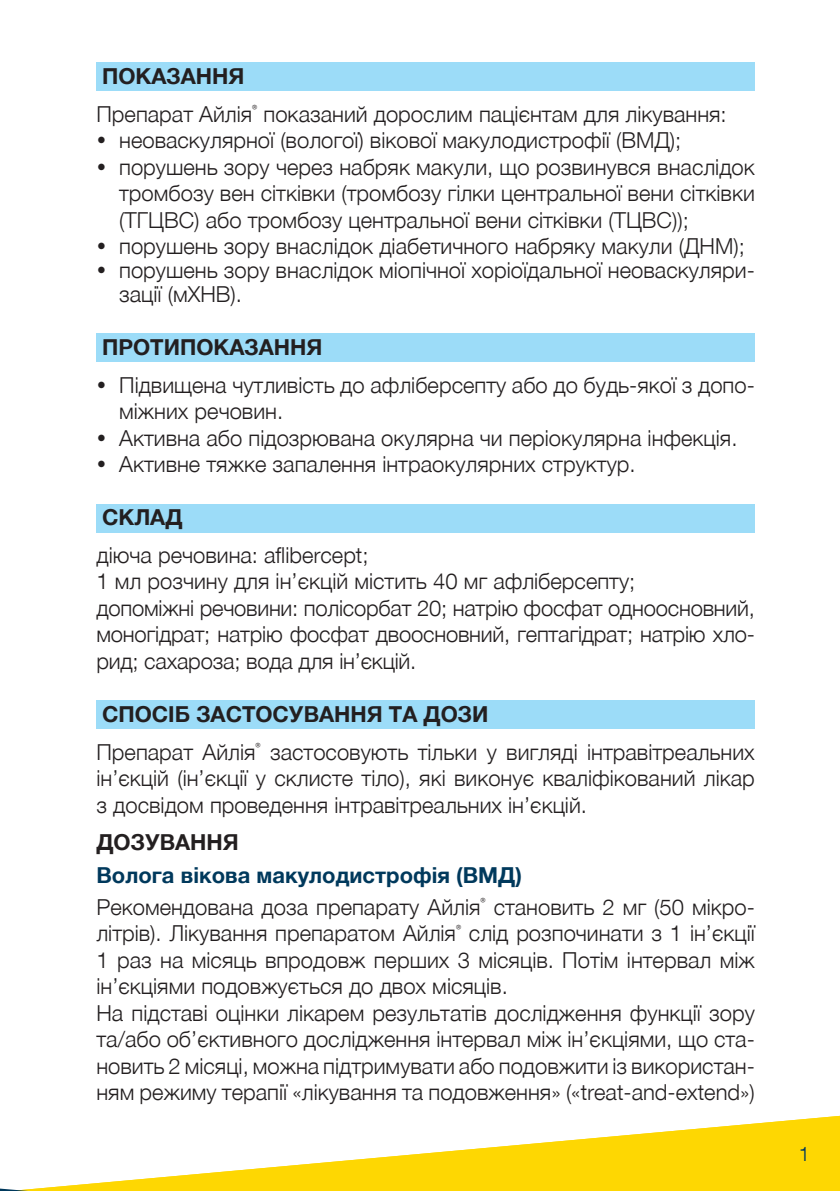
<style>
.page{position:relative;width:840px;height:1191px;background:#fff}
.page>*{position:absolute;margin:0;border:0;box-sizing:border-box;transform-origin:0 0}
.t1{font:300 22px/26.4px "Helvetica Neue LTCYR";color:#231f20}
.t2{font:700 22px "Helvetica Neue LTCYR";color:#231f20}
.t3{font:300 20px "Helvetica Neue LTCYR";color:#00395c}
.s1{font-weight:700}
.s2{font-weight:700;color:#00395c}
</style>
<div class="page">
<svg style="left:228px;top:1116px;width:611px;height:75px;fill:#fed702"></svg>
<svg style="left:0;top:1171px;width:228px;height:20px"></svg>
<div style="left:96px;top:62px;width:658px;height:29px;background:#9cdcf8"></div>
<div style="left:96px;top:333px;width:658px;height:29px;background:#9cdcf8"></div>
<div style="left:96px;top:503px;width:658px;height:29px;background:#9cdcf8"></div>
<div style="left:96px;top:700px;width:658px;height:29px;background:#9cdcf8"></div>
<p class="t1" style="left:96px;top:57px;width:631px;line-height:37.8px"><span class="s1">ПОКАЗАННЯ<br></span>Препарат Айлія<sup>®</sup> показаний дорослим пацієнтам для лікування:</p>
<p class="t1" style="left:119px;top:127px;width:636px">неоваскулярної (вологої) вікової макулодистрофії (ВМД); порушень зору через набряк макули, що розвинувся внаслідок тромбозу вен сітківки (тромбозу гілки центральної вени сітківки (ТГЦВС) або тромбозу центральної вени сітківки (ТЦВС)); порушень зору внаслідок діабетичного набряку макули (ДНМ);</p>
<p class="t1" style="left:119px;top:258px;width:636px;line-height:23.8px">порушень зору внаслідок міопічної хоріоїдальної неоваскуляри&shy;зації (мХНВ).</p>
<p class="t2" style="left:102px;top:335px;width:222px">ПРОТИПОКАЗАННЯ</p>
<p class="t1" style="left:119px;top:372px;width:636px">Підвищена чутливість до афліберсепту або до будь-якої з допо&shy;міжних речовин.<br>Активна або підозрювана окулярна чи періокулярна інфекція.<br>Активне тяжке запалення інтраокулярних структур.</p>
<p class="t2" style="left:102px;top:505px;width:82px">СКЛАД</p>
<p class="t1" style="left:96px;top:542px;width:659px">діюча речовина: aflibercept;<br>1 мл розчину для ін’єкцій містить 40 мг афліберсепту;<br>допоміжні речовини: полісорбат 20; натрію фосфат одноосновний, моногідрат; натрію фосфат двоосновний, гептагідрат; натрію хло&shy;рид; сахароза; вода для ін’єкцій.</p>
<p class="t1" style="left:96px;top:695px;width:659px;line-height:37.8px"><span class="s1">СПОСІБ ЗАСТОСУВАННЯ ТА ДОЗИ<br></span>Препарат Айлія<sup>®</sup> застосовують тільки у вигляді інтравітреальних</p>
<p class="t1" style="left:96px;top:765px;width:659px">ін’єкцій (ін’єкції у склисте тіло), які виконує кваліфікований лікар з досвідом проведення інтравітреальних ін’єкцій.</p>
<p class="t2" style="left:96px;top:830px;width:144px">ДОЗУВАННЯ</p>
<p class="t1" style="left:96px;top:859px;width:659px;line-height:32.2px"><span class="s2">Волога вікова макулодистрофія (ВМД)<br></span>Рекомендована доза препарату Айлія<sup>®</sup> становить 2 мг (50 мікро-</p>
<p class="t1" style="left:96px;top:920px;width:659px">літрів). Лікування препаратом Айлія<sup>®</sup> слід розпочинати з 1 ін’єкції 1 раз на місяць впродовж перших 3 місяців. Потім інтервал між ін’єкціями подовжується до двох місяців.<br>На підставі оцінки лікарем результатів дослідження функції зору та/або об’єктивного дослідження інтервал між ін’єкціями, що ста&shy;новить 2 місяці, можна підтримувати або подовжити із використан&shy;ням режиму терапії «лікування та подовження» («treat-and-extend»)</p>
<p class="t3" style="left:798px;top:1143px;width:13px">1</p>
</div>
